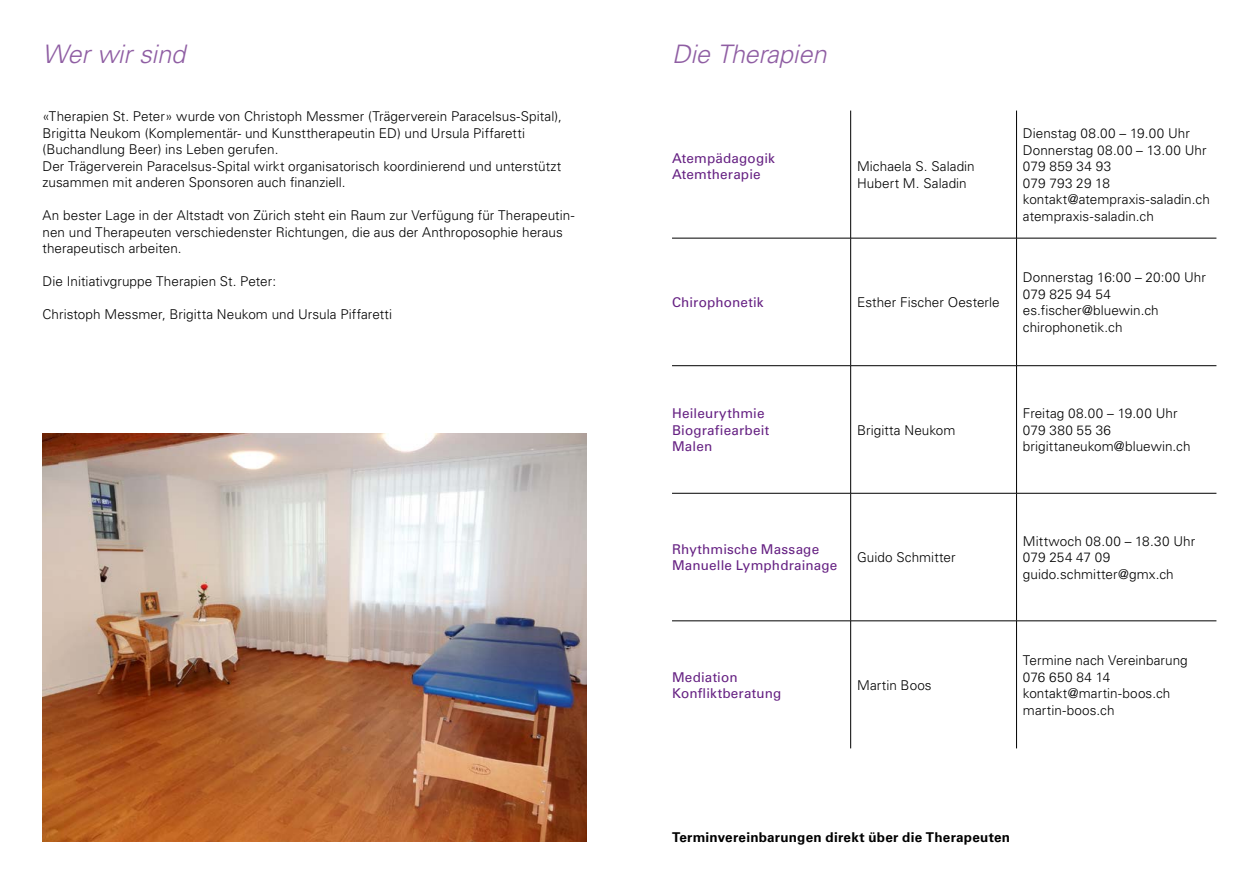
<style>
.page{position:relative;width:1259px;height:893px;background:#fff}
.page>*{position:absolute;margin:0;border:0;box-sizing:border-box;transform-origin:0 0}
.t1{font:italic 300 25.5px "Univers";letter-spacing:-.005em;color:#8f5ea3}
.t2{font:300 13.5px/16.5px "Univers";letter-spacing:.005em;color:#000}
.t3{font:13.5px/16.2px "Univers";letter-spacing:.01em;color:#652082}
.t4{font:700 13.5px "Univers";letter-spacing:.015em;color:#000}
</style>
<div class="page">
<hr style="left:850px;top:111px;width:1px;height:127px;background:#000">
<hr style="left:1016px;top:111px;width:1px;height:127px;background:#000">
<hr style="left:672px;top:238px;width:178px;height:1px;background:#000">
<hr style="left:850px;top:238px;width:166px;height:1px;background:#000">
<hr style="left:850px;top:238px;width:1px;height:127px;background:#000">
<hr style="left:1016px;top:238px;width:200px;height:1px;background:#000">
<hr style="left:1016px;top:238px;width:1px;height:127px;background:#000">
<hr style="left:672px;top:365px;width:178px;height:1px;background:#000">
<hr style="left:850px;top:365px;width:166px;height:1px;background:#000">
<hr style="left:850px;top:366px;width:1px;height:127px;background:#000">
<hr style="left:1016px;top:365px;width:200px;height:1px;background:#000">
<hr style="left:1016px;top:366px;width:1px;height:127px;background:#000">
<hr style="left:672px;top:493px;width:178px;height:1px;background:#000">
<hr style="left:850px;top:493px;width:166px;height:1px;background:#000">
<hr style="left:850px;top:493px;width:1px;height:128px;background:#000">
<hr style="left:1016px;top:493px;width:200px;height:1px;background:#000">
<hr style="left:1016px;top:493px;width:1px;height:128px;background:#000">
<hr style="left:672px;top:621px;width:178px;height:1px;background:#000">
<hr style="left:850px;top:621px;width:166px;height:1px;background:#000">
<hr style="left:850px;top:621px;width:1px;height:127px;background:#000">
<hr style="left:1016px;top:621px;width:200px;height:1px;background:#000">
<hr style="left:1016px;top:621px;width:1px;height:127px;background:#000">
<img style="left:43px;top:434px;width:544px;height:408px">
<h1 class="t1" style="left:43px;top:38px;width:144px">Wer wir sind</h1>
<h1 class="t1" style="left:672px;top:38px;width:156px">Die Therapien</h1>
<p class="t2" style="left:43px;top:108px;width:521px">«Therapien St. Peter» wurde von Christoph Messmer (Trägerverein Paracelsus-Spital), Brigitta Neukom (Komplementär- und Kunsttherapeutin ED) und Ursula Piffaretti (Buchandlung Beer) ins Leben gerufen.<br>Der Trägerverein Paracelsus-Spital wirkt organisatorisch koordinierend und unterstützt zusammen mit anderen Sponsoren auch finanziell.</p>
<p class="t2" style="left:43px;top:207px;width:533px">An bester Lage in der Altstadt von Zürich steht ein Raum zur Verfügung für Therapeutin&shy;nen und Therapeuten verschiedenster Richtungen, die aus der Anthroposophie heraus therapeutisch arbeiten.</p>
<p class="t2" style="left:43px;top:273px;width:235px">Die Initiativgruppe Therapien St. Peter:</p>
<p class="t2" style="left:43px;top:306px;width:351px">Christoph Messmer, Brigitta Neukom und Ursula Piffaretti</p>
<p class="t3" style="left:672px;top:150px;width:104px">Atempädagogik<br>Atemtherapie</p>
<p class="t2" style="left:857px;top:158px;width:119px">Michaela S. Saladin<br>Hubert M. Saladin</p>
<p class="t3" style="left:672px;top:294px;width:93px">Chirophonetik</p>
<p class="t2" style="left:857px;top:294px;width:144px">Esther Fischer Oesterle</p>
<p class="t2" style="left:1023px;top:125px;width:188px">Dienstag 08.00 – 19.00 Uhr<br>Donnerstag 08.00 – 13.00 Uhr<br>079 859 34 93<br>079 793 29 18 kontakt@atempraxis-saladin.ch atempraxis-saladin.ch</p>
<p class="t2" style="left:1023px;top:269px;width:184px">Donnerstag 16:00 – 20:00 Uhr<br>079 825 94 54 es.fischer@bluewin.ch chirophonetik.ch</p>
<p class="t3" style="left:672px;top:405px;width:99px">Heileurythmie<br>Biografiearbeit<br>Malen</p>
<p class="t2" style="left:857px;top:422px;width:100px">Brigitta Neukom</p>
<p class="t2" style="left:1023px;top:405px;width:169px">Freitag 08.00 – 19.00 Uhr<br>079 380 55 36 brigittaneukom@bluewin.ch</p>
<p class="t3" style="left:672px;top:541px;width:167px">Rhythmische Massage<br>Manuelle Lymphdrainage</p>
<p class="t2" style="left:857px;top:549px;width:100px">Guido Schmitter</p>
<p class="t3" style="left:672px;top:669px;width:111px">Mediation<br>Konfliktberatung</p>
<p class="t2" style="left:857px;top:677px;width:76px">Martin Boos</p>
<p class="t2" style="left:1023px;top:533px;width:174px">Mittwoch 08.00 – 18.30 Uhr<br>079 254 47 09 guido.schmitter@gmx.ch</p>
<p class="t2" style="left:1023px;top:652px;width:166px">Termine nach Vereinbarung<br>076 650 84 14 kontakt@martin-boos.ch martin-boos.ch</p>
<p class="t4" style="left:672px;top:829px;width:340px">Terminvereinbarungen direkt über die Therapeuten</p>
</div>
